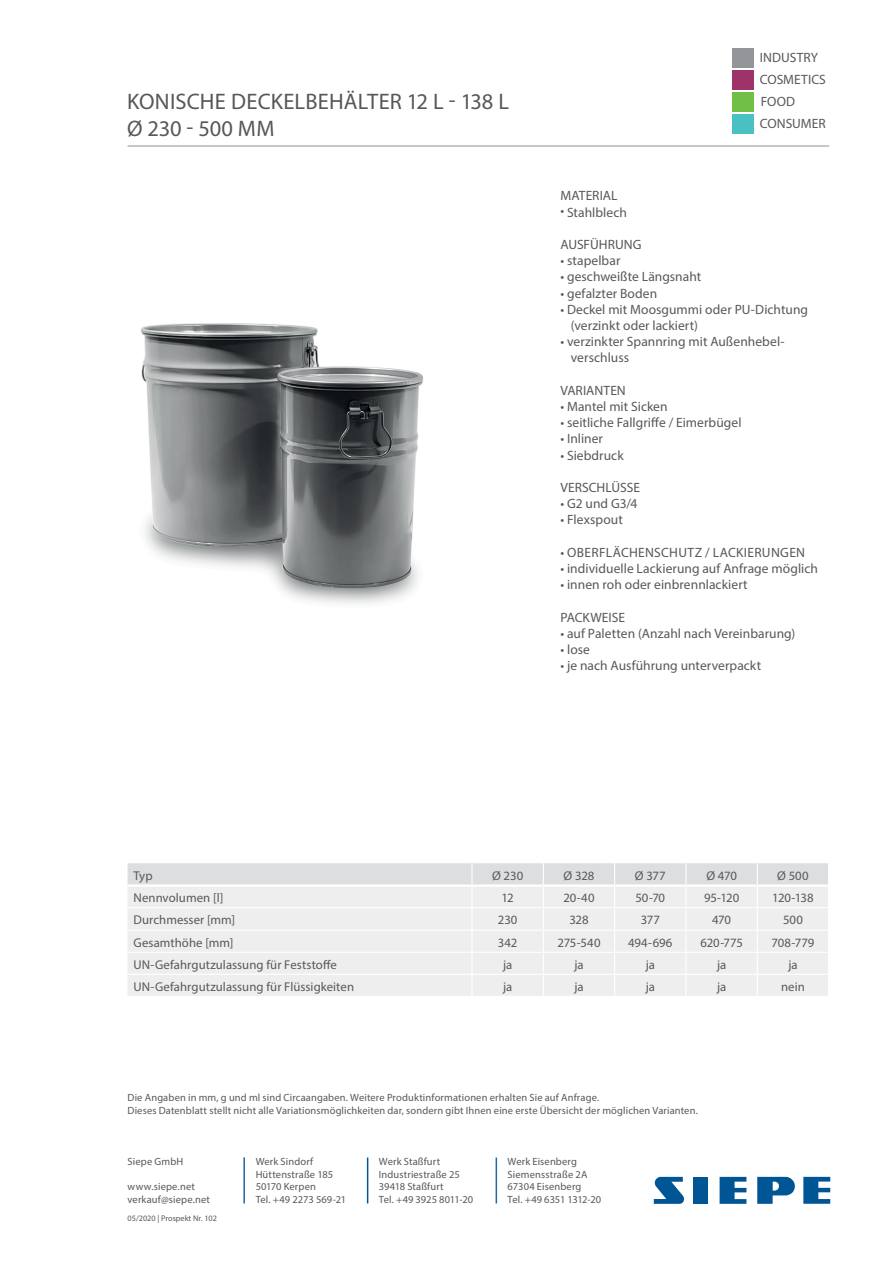
<style>
.page{position:relative;width:893px;height:1263px;background:#fff}
.page>*{position:absolute;margin:0;border:0;box-sizing:border-box;transform-origin:0 0}
.t1{font:22.5px/27px "Myriad Pro";letter-spacing:.005em;color:#57585a}
.t2{font:13.5px/16.2px "Myriad Pro";letter-spacing:.005em;color:#57585a}
.t3{font:13.5px "Myriad Pro";letter-spacing:.025em;color:#57585a}
.t4{font:12.75px "Myriad Pro";letter-spacing:.005em;color:#57585a}
.t5{font:10.5px/12.6px "Myriad Pro";letter-spacing:.01em;color:#57585a}
.t6{font:8.25px "Myriad Pro";color:#57585a}
</style>
<div class="page">
<svg style="left:128px;top:863px;width:700px;height:133px;background:#ececed"></svg>
<hr style="left:128px;top:907px;width:343px;height:1px;background:#fff">
<hr style="left:128px;top:930px;width:343px;height:1px;background:#fff">
<hr style="left:128px;top:952px;width:343px;height:1px;background:#fff">
<hr style="left:367px;top:1157px;width:1px;height:46px;background:#005595">
<hr style="left:496px;top:1157px;width:1px;height:46px;background:#1e68a7">
<hr style="left:243px;top:1157px;width:2px;height:46px;background:#1e68a7">
<div style="left:694px;top:1177px;width:14px;height:27px;background:#005595"></div>
<svg style="left:720px;top:1177px;width:26px;height:27px"></svg>
<svg style="left:757px;top:1177px;width:38px;height:27px"></svg>
<svg style="left:803px;top:1177px;width:27px;height:27px"></svg>
<svg style="left:654px;top:1177px;width:30px;height:27px"></svg>
<div style="left:732px;top:49px;width:21px;height:19px;background:#939598"></div>
<div style="left:732px;top:71px;width:21px;height:19px;background:#9e336a"></div>
<div style="left:732px;top:93px;width:21px;height:19px;background:#71bf44"></div>
<div style="left:732px;top:115px;width:21px;height:19px;background:#49c1c2"></div>
<hr style="left:128px;top:146px;width:701px;height:1px;background:#8d9093">
<img style="left:141px;top:323px;width:283px;height:281px">
<p class="t2" style="left:760px;top:50px;width:60px">INDUSTRY</p>
<h1 class="t1" style="left:127px;top:87px;width:383px">KONISCHE DECKELBEHÄLTER 12 L - 138 L<br>Ø 230 - 500 MM</h1>
<p class="t2" style="left:760px;top:71px;width:67px">COSMETICS</p>
<p class="t2" style="left:761px;top:93px;width:36px">FOOD</p>
<p class="t2" style="left:760px;top:115px;width:67px">CONSUMER</p>
<p class="t2" style="left:560px;top:188px;width:59px">MATERIAL</p>
<p class="t2" style="left:560px;top:204px;width:68px">• Stahlblech</p>
<p class="t2" style="left:560px;top:236px;width:83px">AUSFÜHRUNG</p>
<p class="t2" style="left:560px;top:252px;width:62px">• stapelbar</p>
<p class="t2" style="left:560px;top:269px;width:142px">• geschweißte Längsnaht</p>
<p class="t2" style="left:560px;top:285px;width:98px">• gefalzter Boden</p>
<p class="t2" style="left:571px;top:301px;width:239px;text-indent:-11px">• Deckel mit Moosgummi oder PU-Dichtung (verzinkt oder lackiert)</p>
<p class="t2" style="left:571px;top:333px;width:215px;text-indent:-11px">• verzinkter Spannring mit Außenhebel&shy;verschluss</p>
<p class="t2" style="left:560px;top:382px;width:67px">VARIANTEN</p>
<p class="t2" style="left:560px;top:398px;width:109px">• Mantel mit Sicken</p>
<p class="t2" style="left:560px;top:414px;width:183px">• seitliche Fallgriffe / Eimerbügel</p>
<p class="t2" style="left:560px;top:431px;width:44px">• Inliner</p>
<p class="t2" style="left:560px;top:447px;width:65px">• Siebdruck</p>
<p class="t2" style="left:560px;top:479px;width:81px">VERSCHLÜSSE</p>
<p class="t2" style="left:560px;top:495px;width:79px">• G2 und G3/4</p>
<p class="t2" style="left:560px;top:512px;width:64px">• Flexspout</p>
<p class="t3" style="left:560px;top:544px;width:246px">• OBERFLÄCHENSCHUTZ / LACKIERUNGEN</p>
<p class="t2" style="left:560px;top:560px;width:259px">• individuelle Lackierung auf Anfrage möglich</p>
<p class="t2" style="left:560px;top:576px;width:189px">• innen roh oder einbrennlackiert</p>
<p class="t2" style="left:560px;top:609px;width:66px">PACKWEISE</p>
<p class="t2" style="left:560px;top:625px;width:237px">• auf Paletten (Anzahl nach Vereinbarung)</p>
<p class="t2" style="left:560px;top:641px;width:31px">• lose</p>
<p class="t2" style="left:560px;top:657px;width:202px">• je nach Ausführung unterverpackt</p>
<p class="t4" style="left:134px;top:868px;width:21px">Typ</p>
<p class="t4" style="left:492px;top:868px;width:33px">Ø 230</p>
<p class="t4" style="left:564px;top:868px;width:32px">Ø 328</p>
<p class="t4" style="left:635px;top:868px;width:32px">Ø 377</p>
<p class="t4" style="left:706px;top:868px;width:32px">Ø 470</p>
<p class="t4" style="left:777px;top:868px;width:33px">Ø 500</p>
<p class="t4" style="left:134px;top:890px;width:91px">Nennvolumen [l]</p>
<p class="t4" style="left:501px;top:890px;width:14px">12</p>
<p class="t4" style="left:563px;top:890px;width:33px">20-40</p>
<p class="t4" style="left:635px;top:890px;width:31px">50-70</p>
<p class="t4" style="left:704px;top:890px;width:37px">95-120</p>
<p class="t4" style="left:772px;top:890px;width:43px">120-138</p>
<p class="t4" style="left:134px;top:912px;width:103px">Durchmesser [mm]</p>
<p class="t4" style="left:498px;top:912px;width:21px">230</p>
<p class="t4" style="left:569px;top:912px;width:21px">328</p>
<p class="t4" style="left:641px;top:912px;width:21px">377</p>
<p class="t4" style="left:712px;top:912px;width:20px">470</p>
<p class="t4" style="left:783px;top:912px;width:21px">500</p>
<p class="t4" style="left:134px;top:935px;width:101px">Gesamthöhe [mm]</p>
<p class="t4" style="left:498px;top:935px;width:21px">342</p>
<p class="t4" style="left:557px;top:935px;width:45px">275-540</p>
<p class="t4" style="left:628px;top:935px;width:46px">494-696</p>
<p class="t4" style="left:700px;top:935px;width:44px">620-775</p>
<p class="t4" style="left:772px;top:935px;width:44px">708-779</p>
<p class="t4" style="left:134px;top:957px;width:205px">UN-Gefahrgutzulassung für Feststoffe</p>
<p class="t4" style="left:503px;top:957px;width:11px">ja</p>
<p class="t4" style="left:574px;top:957px;width:11px">ja</p>
<p class="t4" style="left:646px;top:957px;width:11px">ja</p>
<p class="t4" style="left:717px;top:957px;width:11px">ja</p>
<p class="t4" style="left:788px;top:957px;width:11px">ja</p>
<p class="t4" style="left:134px;top:979px;width:222px">UN-Gefahrgutzulassung für Flüssigkeiten</p>
<p class="t4" style="left:503px;top:979px;width:11px">ja</p>
<p class="t4" style="left:574px;top:979px;width:11px">ja</p>
<p class="t4" style="left:646px;top:979px;width:11px">ja</p>
<p class="t4" style="left:717px;top:979px;width:11px">ja</p>
<p class="t4" style="left:781px;top:979px;width:25px">nein</p>
<p class="t5" style="left:128px;top:1090px;width:572px;line-height:13.5px">Die Angaben in mm, g und ml sind Circaangaben. Weitere Produktinformationen erhalten Sie auf Anfrage.<br>Dieses Datenblatt stellt nicht alle Variationsmöglichkeiten dar, sondern gibt Ihnen eine erste Übersicht der möglichen Varianten.</p>
<p class="t5" style="left:128px;top:1155px;width:57px">Siepe GmbH</p>
<p class="t5" style="left:128px;top:1180px;width:84px">www.siepe.net verkauf@siepe.net</p>
<p class="t6" style="left:128px;top:1213px;width:91px">05/2020 | Prospekt Nr. 102</p>
<p class="t5" style="left:256px;top:1155px;width:92px">Werk Sindorf<br>Hüttenstraße 185<br>50170 Kerpen<br>Tel. +49 2273 569-21</p>
<p class="t5" style="left:379px;top:1155px;width:96px">Werk Staßfurt<br>Industriestraße 25<br>39418 Staßfurt<br>Tel. +49 3925 8011-20</p>
<p class="t5" style="left:508px;top:1155px;width:95px">Werk Eisenberg<br>Siemensstraße 2A<br>67304 Eisenberg<br>Tel. +49 6351 1312-20</p>
</div>
